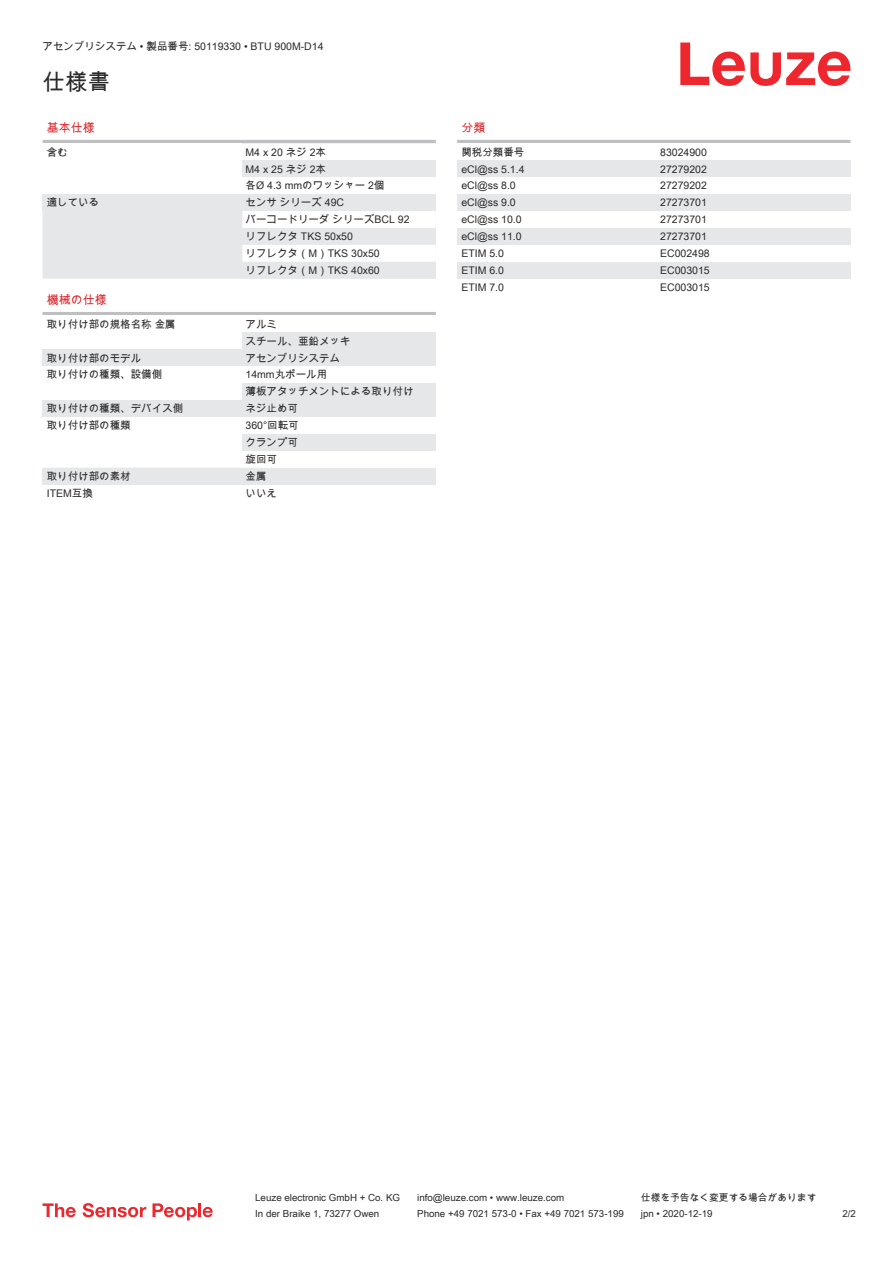
<style>
.page{position:relative;width:893px;height:1263px;background:#fff}
.page>*{position:absolute;margin:0;border:0;box-sizing:border-box;transform-origin:0 0}
.t1{font:22.5px "Arial Unicode MS";color:#2b292a}
.t2{font:12px "Arial Unicode MS";color:#db2a30}
.t3{font:10.5px/17px "Arial Unicode MS";color:#2b292a}
.t4{font:9.75px "Arial Unicode MS";color:#2b292a}
</style>
<div class="page">
<svg style="left:680px;top:43px;width:170px;height:43px"></svg>
<div style="left:43px;top:211px;width:199px;height:68px;background:#e6e7e9"></div>
<hr style="left:43px;top:140px;width:393px;height:3px;background:#bdbfc1">
<div style="left:43px;top:194px;width:199px;height:17px;background:#e6e7e9"></div>
<svg style="left:242px;top:143px;width:194px;height:136px"></svg>
<hr style="left:43px;top:312px;width:393px;height:3px;background:#bdbfc1">
<div style="left:242px;top:332px;width:194px;height:17px;background:#e6e7e9"></div>
<div style="left:43px;top:349px;width:199px;height:17px;background:#e6e7e9"></div>
<div style="left:242px;top:349px;width:194px;height:17px;background:#e6e7e9"></div>
<div style="left:242px;top:383px;width:194px;height:17px;background:#e6e7e9"></div>
<div style="left:43px;top:400px;width:199px;height:17px;background:#e6e7e9"></div>
<div style="left:242px;top:400px;width:194px;height:17px;background:#e6e7e9"></div>
<div style="left:242px;top:434px;width:194px;height:17px;background:#e6e7e9"></div>
<div style="left:43px;top:468px;width:199px;height:16px;background:#e6e7e9"></div>
<div style="left:242px;top:468px;width:194px;height:16px;background:#e6e7e9"></div>
<hr style="left:457px;top:140px;width:393px;height:3px;background:#bdbfc1">
<div style="left:457px;top:160px;width:200px;height:17px;background:#e6e7e9"></div>
<div style="left:657px;top:160px;width:193px;height:17px;background:#e6e7e9"></div>
<div style="left:457px;top:194px;width:200px;height:17px;background:#e6e7e9"></div>
<div style="left:657px;top:194px;width:193px;height:17px;background:#e6e7e9"></div>
<div style="left:457px;top:228px;width:200px;height:17px;background:#e6e7e9"></div>
<div style="left:657px;top:228px;width:193px;height:17px;background:#e6e7e9"></div>
<div style="left:457px;top:262px;width:200px;height:17px;background:#e6e7e9"></div>
<div style="left:657px;top:262px;width:193px;height:17px;background:#e6e7e9"></div>
<svg style="left:43px;top:1203px;width:33px;height:14px"></svg>
<svg style="left:83px;top:1203px;width:63px;height:14px"></svg>
<svg style="left:153px;top:1203px;width:44px;height:17px"></svg>
<hr style="left:198px;top:1203px;width:3px;height:14px;background:#ed272d">
<svg style="left:203px;top:1207px;width:10px;height:10px"></svg>
<p class="t3" style="left:43px;top:38px;width:283px">アセンブリシステム • 製品番号: 50119330 • BTU 900M-D14</p>
<h1 class="t1" style="left:43px;top:66px;width:69px">仕様書</h1>
<p class="t2" style="left:47px;top:119px;width:49px">基本仕様</p>
<p class="t3" style="left:47px;top:143px;width:22px">含む</p>
<p class="t3" style="left:246px;top:143px;width:140px">M4 x 20 ネジ 2本<br>M4 x 25 ネジ 2本<br>各Ø 4.3 mmのワッシャー 2個</p>
<p class="t3" style="left:47px;top:194px;width:54px">適している</p>
<p class="t3" style="left:246px;top:194px;width:165px">センサ シリーズ 49C<br>バーコードリーダ シリーズBCL 92リフレクタ TKS 50x50<br>リフレクタ（M）TKS 30x50<br>リフレクタ（M）TKS 40x60</p>
<p class="t2" style="left:47px;top:291px;width:61px">機械の仕様</p>
<p class="t3" style="left:47px;top:315px;width:130px">取り付け部の規格名称 金属</p>
<p class="t3" style="left:246px;top:315px;width:106px">アルミ<br>スチール、亜鉛メッキ</p>
<p class="t3" style="left:47px;top:349px;width:96px">取り付け部のモデル</p>
<p class="t3" style="left:246px;top:349px;width:96px">アセンブリシステム</p>
<p class="t3" style="left:47px;top:366px;width:117px">取り付けの種類、設備側</p>
<p class="t3" style="left:246px;top:366px;width:169px">14mm丸ポール用<br>薄板アタッチメントによる取り付け</p>
<p class="t3" style="left:47px;top:400px;width:138px">取り付けの種類、デバイス側</p>
<p class="t3" style="left:246px;top:400px;width:54px">ネジ止め可</p>
<p class="t3" style="left:47px;top:417px;width:85px">取り付け部の種類</p>
<p class="t3" style="left:246px;top:417px;width:55px;text-align:justify">360°回転可クランプ可旋回可</p>
<p class="t3" style="left:47px;top:467px;width:85px">取り付け部の素材</p>
<p class="t3" style="left:246px;top:467px;width:22px">金属</p>
<p class="t3" style="left:47px;top:484px;width:48px">ITEM互換</p>
<p class="t3" style="left:246px;top:484px;width:33px">いいえ</p>
<p class="t2" style="left:461px;top:119px;width:25px">分類</p>
<p class="t3" style="left:461px;top:143px;width:64px">関税分類番号</p>
<p class="t3" style="left:660px;top:143px;width:48px">83024900</p>
<p class="t3" style="left:461px;top:160px;width:65px">eCl@ss 5.1.4</p>
<p class="t3" style="left:660px;top:160px;width:48px">27279202</p>
<p class="t3" style="left:461px;top:177px;width:56px">eCl@ss 8.0</p>
<p class="t3" style="left:660px;top:177px;width:48px">27279202</p>
<p class="t3" style="left:461px;top:194px;width:56px">eCl@ss 9.0</p>
<p class="t3" style="left:660px;top:194px;width:48px">27273701</p>
<p class="t3" style="left:461px;top:211px;width:62px">eCl@ss 10.0</p>
<p class="t3" style="left:660px;top:211px;width:48px">27273701</p>
<p class="t3" style="left:461px;top:228px;width:62px">eCl@ss 11.0</p>
<p class="t3" style="left:660px;top:228px;width:48px">27273701</p>
<p class="t3" style="left:461px;top:245px;width:44px">ETIM 5.0</p>
<p class="t3" style="left:660px;top:245px;width:51px">EC002498</p>
<p class="t3" style="left:461px;top:262px;width:44px">ETIM 6.0</p>
<p class="t3" style="left:660px;top:262px;width:51px">EC003015</p>
<p class="t3" style="left:461px;top:278px;width:44px">ETIM 7.0</p>
<p class="t3" style="left:660px;top:278px;width:51px">EC003015</p>
<p class="t4" style="left:255px;top:1191px;width:146px">Leuze electronic GmbH + Co. KG</p>
<p class="t4" style="left:417px;top:1191px;width:149px">info@leuze.com • www.leuze.com</p>
<p class="t4" style="left:641px;top:1191px;width:177px">仕様を予告なく変更する場合があります</p>
<p class="t4" style="left:255px;top:1206px;width:126px">In der Braike 1, 73277 Owen</p>
<p class="t4" style="left:417px;top:1206px;width:208px">Phone +49 7021 573-0 • Fax +49 7021 573-199</p>
<p class="t4" style="left:641px;top:1206px;width:73px">jpn • 2020-12-19</p>
<p class="t4" style="left:842px;top:1206px;width:15px">2 /2</p>
</div>
